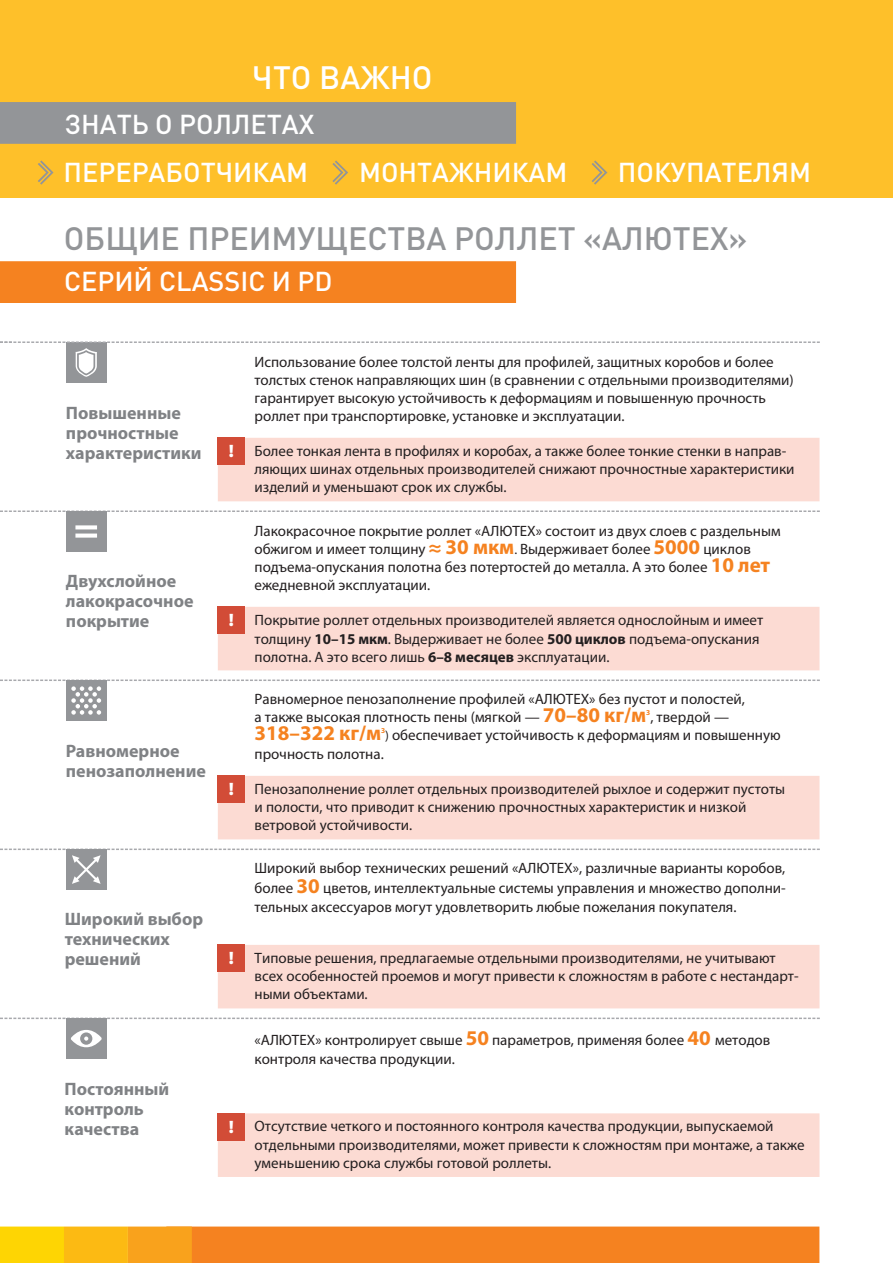
<style>
.page{position:relative;width:893px;height:1263px;background:#fff}
.page>*{position:absolute;margin:0;border:0;box-sizing:border-box;transform-origin:0 0}
.t1{font:500 31.95px "DIN Pro";color:#939598}
.t2{font:500 31.95px "DIN Pro";color:#fff}
.t3{font:500 27px/48.3px "DIN Pro";color:#fff}
.t4{font:700 21px "Myriad Pro";color:#f58220}
.t5{font:700 18px/20px "Myriad Pro";color:#808285}
.t6{font:900 18px "Myriad Pro";color:#fff}
.t7{font:15px/18px "Myriad Pro";color:#231f20}
.t8{font:700 7.5px "Myriad Pro";color:#f58220}
.s1{font-weight:900;font-size:18px;color:#fff}
.s2{font-weight:700;font-size:21px;color:#f58220}
.s3{font-size:13.5px}
.s4{font-weight:700}
</style>
<div class="page">
<div style="left:0;top:0;width:892px;height:198px;background:#fec02a"></div>
<div style="left:0;top:102px;width:516px;height:42px;background:#939598"></div>
<div style="left:0;top:261px;width:516px;height:42px;background:#f58220"></div>
<svg style="left:0;top:510px;width:820px;height:2px"></svg>
<svg style="left:0;top:1017px;width:820px;height:2px"></svg>
<div style="left:218px;top:1113px;width:601px;height:64px;background:#fcdbd3"></div>
<div style="left:218px;top:1113px;width:27px;height:27px;background:#d24c37"></div>
<div style="left:218px;top:945px;width:601px;height:63px;background:#fcdbd3"></div>
<div style="left:218px;top:945px;width:27px;height:27px;background:#d24c37"></div>
<div style="left:218px;top:776px;width:601px;height:63px;background:#fcdbd3"></div>
<div style="left:218px;top:776px;width:27px;height:27px;background:#d24c37"></div>
<div style="left:218px;top:607px;width:601px;height:63px;background:#fcdbd3"></div>
<div style="left:218px;top:607px;width:27px;height:27px;background:#d24c37"></div>
<svg style="left:38px;top:160px;width:15px;height:25px"></svg>
<svg style="left:332px;top:160px;width:16px;height:25px"></svg>
<svg style="left:592px;top:160px;width:15px;height:25px"></svg>
<div style="left:66px;top:511px;width:41px;height:41px;background:#939598"></div>
<div style="left:66px;top:680px;width:41px;height:41px;background:#939598"></div>
<div style="left:66px;top:849px;width:41px;height:41px;background:#939598"></div>
<div style="left:66px;top:1018px;width:41px;height:41px;background:#939598"></div>
<svg style="left:75px;top:525px;width:22px;height:4px"></svg>
<div style="left:75px;top:533px;width:22px;height:5px;background:#fff"></div>
<svg style="left:0;top:679px;width:820px;height:36px"></svg>
<svg style="left:0;top:848px;width:820px;height:36px"></svg>
<svg style="left:71px;top:1030px;width:31px;height:17px"></svg>
<div style="left:66px;top:342px;width:41px;height:41px;background:#939598"></div>
<div style="left:218px;top:438px;width:601px;height:63px;background:#fcdbd3"></div>
<div style="left:218px;top:438px;width:27px;height:27px;background:#d24c37"></div>
<svg style="left:0;top:341px;width:820px;height:36px"></svg>
<svg style="left:0;top:1226px;width:819px;height:37px;background:#f6911f"></svg>
<h1 class="t2" style="left:252px;top:64px;width:182px">ЧТО ВАЖНО</h1>
<h2 class="t3" style="left:63px;top:103px;width:252px">ЗНАТЬ О РОЛЛЕТАХ<br>ПЕРЕРАБОТЧИКАМ</h2>
<h2 class="t3" style="left:359px;top:151px;width:210px">МОНТАЖНИКАМ</h2>
<h2 class="t3" style="left:618px;top:151px;width:195px">ПОКУПАТЕЛЯМ</h2>
<h1 class="t1" style="left:64px;top:225px;width:685px">ОБЩИЕ ПРЕИМУЩЕСТВА РОЛЛЕТ «АЛЮТЕХ»</h1>
<h2 class="t3" style="left:64px;top:260px;width:270px">СЕРИЙ CLASSIC И PD</h2>
<p class="t5" style="left:66px;top:404px;width:137px">Повышенные прочностные характеристики</p>
<p class="t5" style="left:66px;top:573px;width:129px">Двухслойное лакокрасочное покрытие</p>
<p class="t5" style="left:66px;top:742px;width:142px">Равномерное пенозаполнение</p>
<p class="t5" style="left:65px;top:910px;width:140px">Широкий выбор технических решений</p>
<p class="t5" style="left:65px;top:1080px;width:106px">Постоянный контроль качества</p>
<p class="t7" style="left:255px;top:354px;width:541px">Использование более толстой ленты для профилей, защитных коробов и более толстых стенок направляющих шин (в сравнении с отдельными производителями) гарантирует высокую устойчивость к деформациям и повышенную прочность роллет при транспортировке, установке и эксплуатации.</p>
<p class="t7" style="left:255px;top:443px;width:542px;text-indent:-26px"><span class="s1">!</span> Более тонкая лента в профилях и коробах, а также более тонкие стенки в направ&shy;ляющих шинах отдельных производителей снижают прочностные характеристики изделий и уменьшают срок их службы.</p>
<p class="t7" style="left:255px;top:523px;width:528px">Лакокрасочное покрытие роллет «АЛЮТЕХ» состоит из двух слоев с раздельным</p>
<p class="t7" style="left:255px;top:541px;width:517px">обжигом и имеет толщину <span class="s2">≈ 30 мкм</span><span class="s3">.</span> Выдерживает более <span class="s2">5000</span> циклов подъема-опускания полотна без потертостей до металла. А это более <span class="s2">10 лет </span>ежедневной эксплуатации.</p>
<p class="t6" style="left:229px;top:613px;width:7px">!</p>
<p class="t7" style="left:255px;top:612px;width:510px;line-height:18.6px">Покрытие роллет отдельных производителей является однослойным и имеет толщину <span class="s4">10–15 мкм</span>. Выдерживает не более <span class="s4">500 циклов</span> подъема-опускания полотна. А это всего лишь <span class="s4">6–8 месяцев</span> эксплуатации.</p>
<p class="t7" style="left:255px;top:691px;width:492px">Равномерное пенозаполнение профилей «АЛЮТЕХ» без пустот и полостей, а также высокая плотность пены (мягкой —</p>
<h3 class="t4" style="left:543px;top:706px;width:105px">70–80 кг/м</h3>
<p class="t8" style="left:646px;top:709px;width:6px">3</p>
<p class="t7" style="left:650px;top:709px;width:80px">, твердой —</p>
<p class="t7" style="left:255px;top:727px;width:528px;line-height:18.8px"><span class="s2">318–322 кг/м</span> <span class="s3">)</span> обеспечивает устойчивость к деформациям и повышенную прочность полотна.</p>
<p class="t8" style="left:381px;top:727px;width:6px">3</p>
<p class="t6" style="left:229px;top:782px;width:7px">!</p>
<p class="t7" style="left:255px;top:781px;width:532px">Пенозаполнение роллет отдельных производителей рыхлое и содержит пустоты и полости, что приводит к снижению прочностных характеристик и низкой ветровой устойчивости.</p>
<p class="t7" style="left:255px;top:861px;width:532px">Широкий выбор технических решений «АЛЮТЕХ», различные варианты коробов,</p>
<p class="t7" style="left:255px;top:879px;width:533px;line-height:19.5px">более <span class="s2">30</span> цветов, интеллектуальные системы управления и множество дополни&shy;тельных аксессуаров могут удовлетворить любые пожелания покупателя.</p>
<p class="t6" style="left:229px;top:951px;width:7px">!</p>
<p class="t7" style="left:255px;top:950px;width:546px">Типовые решения, предлагаемые отдельными производителями, не учитывают всех особенностей проемов и могут привести к сложностям в работе с нестандарт&shy;ными объектами.</p>
<p class="t7" style="left:255px;top:1031px;width:517px;line-height:19.5px">«АЛЮТЕХ» контролирует свыше <span class="s2">50</span> параметров, применяя более <span class="s2">40</span> методов контроля качества продукции.</p>
<p class="t6" style="left:229px;top:1119px;width:7px">!</p>
<p class="t7" style="left:255px;top:1119px;width:552px">Отсутствие четкого и постоянного контроля качества продукции, выпускаемой отдельными производителями, может привести к сложностям при монтаже, а также уменьшению срока службы готовой роллеты.</p>
</div>
